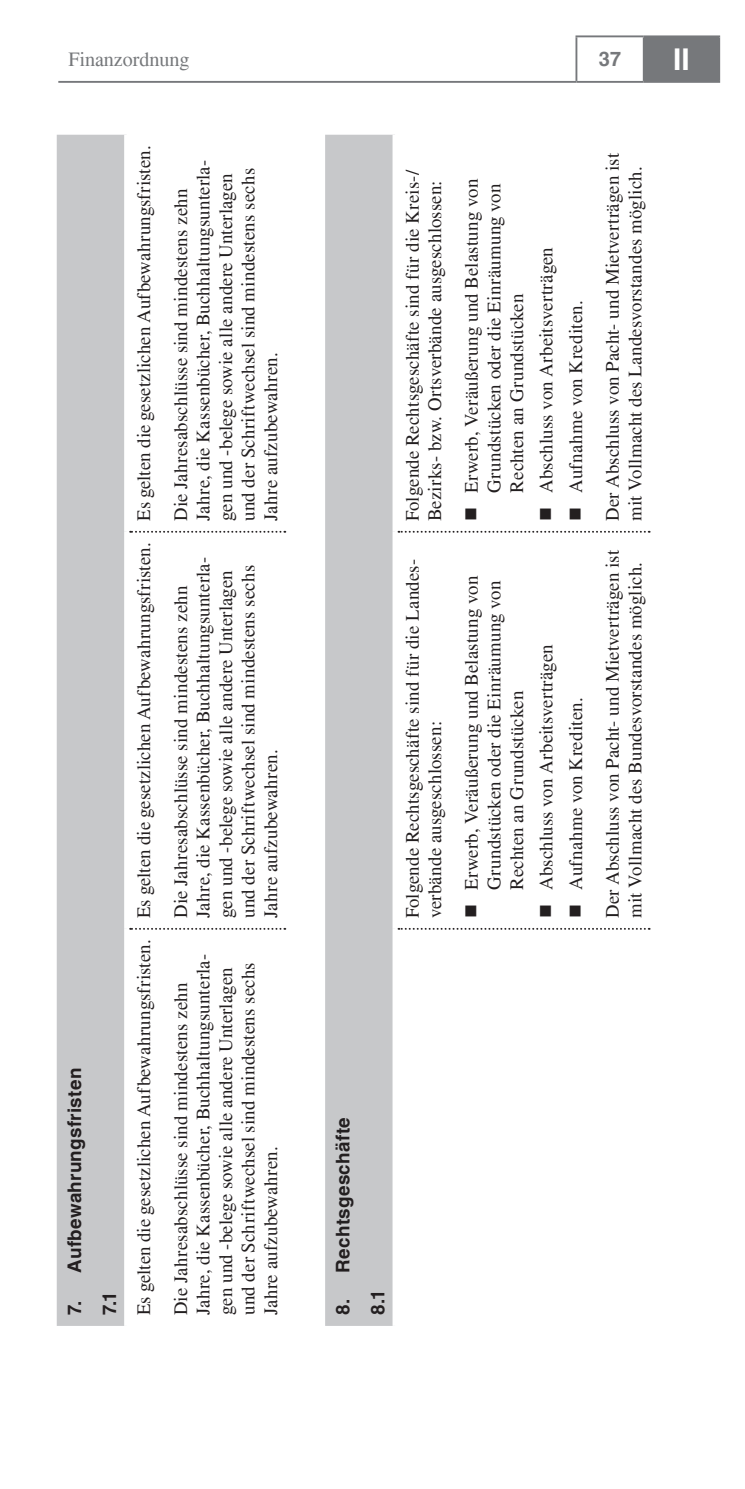
<style>
.page{position:relative;width:745px;height:1489px;background:#fff}
.page>*{position:absolute;margin:0;border:0;box-sizing:border-box;transform-origin:0 0}
.t1{font:700 30px "Helvetica";color:#fff}
.t2{font:20px "Times";color:#76787b}
.t3{font:700 20px "Helvetica";color:#76787b}
.t4{font:18.75px/22.5px "Times";letter-spacing:.01em;color:#231f20}
.t5{font:700 18.75px/35px "Helvetica";letter-spacing:.015em;color:#231f20}
</style>
<div class="page">
<div style="left:643px;top:36px;width:75px;height:46px;background:#76787b"></div>
<hr style="left:58px;top:81px;width:518px;height:2px;background:#76787b">
<hr style="left:643px;top:81px;width:76px;height:2px;background:#76787b">
<hr style="left:717px;top:37px;width:2px;height:44px;background:#76787b">
<hr style="left:643px;top:35px;width:76px;height:2px;background:#76787b">
<hr style="left:576px;top:81px;width:67px;height:2px;background:#76787b">
<hr style="left:642px;top:37px;width:2px;height:44px;background:#76787b">
<hr style="left:575px;top:37px;width:2px;height:44px;background:#76787b">
<hr style="left:575px;top:35px;width:68px;height:2px;background:#76787b">
<div style="left:57px;top:135px;width:67px;height:1190px;background:#c7c8ca"></div>
<svg style="left:130px;top:927px;width:155px;height:2px"></svg>
<svg style="left:130px;top:531px;width:155px;height:1px"></svg>
<div style="left:325px;top:135px;width:67px;height:1190px;background:#c7c8ca"></div>
<svg style="left:398px;top:927px;width:251px;height:2px"></svg>
<svg style="left:398px;top:531px;width:251px;height:1px"></svg>
<p class="t2" style="left:68px;top:47px;width:123px">Finanzordnung</p>
<p class="t3" style="left:598px;top:47px;width:24px">37</p>
<h1 class="t1" style="left:672px;top:41px;width:18px">II</h1>
<p class="t5" style="left:57px;top:1315px;width:249px;rotate:-90deg">7. Aufbewahrungsfristen<br>7.1</p>
<p class="t4" style="left:125px;top:521px;width:377px;line-height:36.8px;rotate:-90deg">Es gelten die gesetzlichen Aufbewahrungsfristen.<br>Die Jahresabschlüsse sind mindestens zehn</p>
<p class="t4" style="left:192px;top:521px;width:363px;rotate:-90deg">Jahre, die Kassenbücher, Buchhaltungsunterla&shy;gen und -belege sowie alle andere Unterlagen und der Schriftwechsel sind mindestens sechs Jahre aufzubewahren.</p>
<p class="t4" style="left:125px;top:918px;width:377px;line-height:36.8px;rotate:-90deg">Es gelten die gesetzlichen Aufbewahrungsfristen.<br>Die Jahresabschlüsse sind mindestens zehn</p>
<p class="t4" style="left:192px;top:918px;width:363px;rotate:-90deg">Jahre, die Kassenbücher, Buchhaltungsunterla&shy;gen und -belege sowie alle andere Unterlagen und der Schriftwechsel sind mindestens sechs Jahre aufzubewahren.</p>
<p class="t4" style="left:125px;top:1315px;width:377px;line-height:36.8px;rotate:-90deg">Es gelten die gesetzlichen Aufbewahrungsfristen.<br>Die Jahresabschlüsse sind mindestens zehn</p>
<p class="t4" style="left:192px;top:1315px;width:363px;rotate:-90deg">Jahre, die Kassenbücher, Buchhaltungsunterla&shy;gen und -belege sowie alle andere Unterlagen und der Schriftwechsel sind mindestens sechs Jahre aufzubewahren.</p>
<p class="t4" style="left:401px;top:521px;width:353px;rotate:-90deg">Folgende Rechtsgeschäfte sind für die Kreis-/<br>Bezirks- bzw. Ortsverbände ausgeschlossen:</p>
<p class="t4" style="left:460px;top:493px;width:315px;rotate:-90deg">Erwerb, Veräußerung und Belastung von<br>Grundstücken oder die Einräumung von<br>Rechten an Grundstücken</p>
<p class="t4" style="left:401px;top:918px;width:361px;rotate:-90deg">Folgende Rechtsgeschäfte sind für die Landes&shy;verbände ausgeschlossen:</p>
<p class="t4" style="left:460px;top:889px;width:315px;rotate:-90deg">Erwerb, Veräußerung und Belastung von<br>Grundstücken oder die Einräumung von<br>Rechten an Grundstücken</p>
<p class="t4" style="left:531px;top:493px;width:247px;line-height:29.5px;rotate:-90deg">Abschluss von Arbeitsverträgen<br>Aufnahme von Krediten.</p>
<p class="t4" style="left:531px;top:889px;width:247px;line-height:29.5px;rotate:-90deg">Abschluss von Arbeitsverträgen<br>Aufnahme von Krediten.</p>
<p class="t4" style="left:601px;top:521px;width:369px;rotate:-90deg">Der Abschluss von Pacht- und Mietverträgen ist mit Vollmacht des Landesvorstandes möglich.</p>
<p class="t4" style="left:601px;top:918px;width:369px;rotate:-90deg">Der Abschluss von Pacht- und Mietverträgen ist mit Vollmacht des Bundesvorstandes möglich.</p>
<p class="t5" style="left:325px;top:1315px;width:200px;rotate:-90deg">8. Rechtsgeschäfte<br>8.1</p>
</div>
